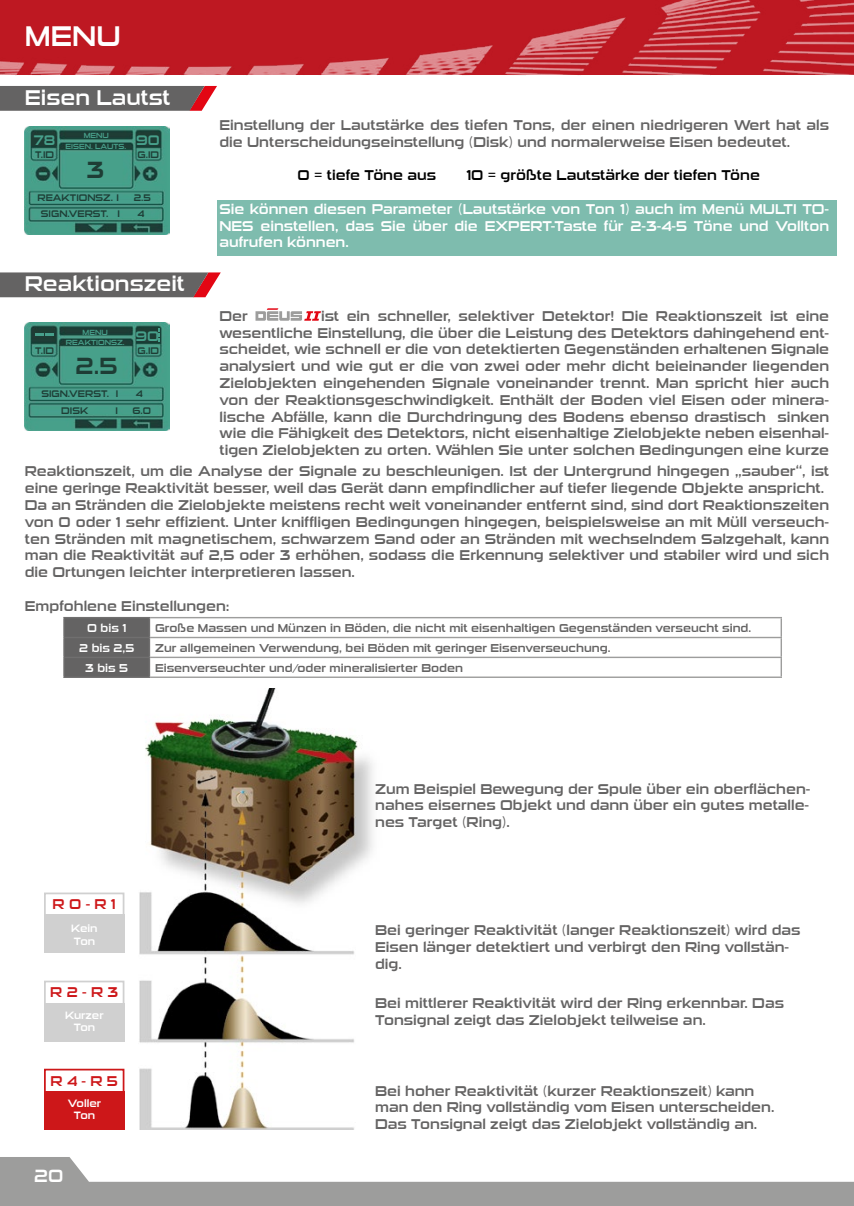
<style>
.page{position:relative;width:854px;height:1206px;background:#fff}
.page>*{position:absolute;margin:0;border:0;box-sizing:border-box;transform-origin:0 0}
.t1{font:28px "Sui Generis Rg";color:#fff}
.t2{font:23.1px "Sui Generis Rg";color:#1e3d35}
.t3{font:21px "Sui Generis Rg";color:#fff}
.t4{font:17.5px "Sui Generis Rg";color:#fff}
.t5{font:14px/16.8px "Sui Generis Rg";color:#646363}
.t6{font:14px/16.8px "Sui Generis Rg";color:#fff;text-align:justify}
.t7{font:14px "Sui Generis Rg";color:#000}
.t8{font:14px "Sui Generis Rg";color:#cd1719}
.t9{font:13.65px "Sui Generis Rg";color:#47a08b}
.t10{font:11.38px "Sui Generis Rg";color:#646363}
.t11{font:11.38px "Sui Generis Rg";color:#fff}
.t12{font:10.5px/12.6px "Sui Generis Rg";color:#fff;text-align:center}
.t13{font:9.45px/16.3px "Sui Generis Rg";color:#1e3d35;text-align:center}
.t14{font:7.35px "Sui Generis Rg";color:#47a08b}
</style>
<div class="page">
<svg style="left:0;top:1157px;width:853px;height:48px;fill:#9d9d9c"></svg>
<img style="left:0;top:0;width:853px;height:75px">
<img style="left:25px;top:323px;width:145px;height:107px">
<svg style="left:35px;top:333px;width:19px;height:3px"></svg>
<img style="left:25px;top:127px;width:145px;height:107px">
<img style="left:90px;top:689px;width:283px;height:440px">
<svg style="left:0;top:272px;width:221px;height:25px;background:#736667"></svg>
<svg style="left:0;top:86px;width:217px;height:25px;background:#716465"></svg>
<div style="left:31px;top:136px;width:26px;height:10px;background:#1e3d35"></div>
<svg style="left:255px;top:308px;width:66px;height:13px"></svg>
<svg style="left:159px;top:328px;width:1px;height:13px"></svg>
<div style="left:44px;top:914px;width:80px;height:39px;background:#d0d0d0"></div>
<div style="left:44px;top:1003px;width:80px;height:38px;background:#d0d0d0"></div>
<div style="left:44px;top:1091px;width:80px;height:38px;background:#cd1719"></div>
<div style="left:44px;top:892px;width:80px;height:33px;border:2px solid #d0d0d0"></div>
<div style="left:44px;top:980px;width:80px;height:33px;border:2px solid #d0d0d0"></div>
<div style="left:44px;top:1068px;width:80px;height:33px;border:2px solid #cd1719"></div>
<hr style="left:150px;top:617px;width:631px;height:1px;background:#9d9d9c">
<hr style="left:150px;top:637px;width:631px;height:1px;background:#9d9d9c">
<hr style="left:150px;top:656px;width:631px;height:2px;background:#9d9d9c">
<svg style="left:780px;top:618px;width:1px;height:58px"></svg>
<hr style="left:150px;top:676px;width:631px;height:2px;background:#9d9d9c">
<svg style="left:63px;top:617px;width:87px;height:59px;background:#656464"></svg>
<hr style="left:63px;top:676px;width:87px;height:2px;background:#706f6f">
<div style="left:217px;top:200px;width:618px;height:55px;background:#7ebcae"></div>
<h1 class="t1" style="left:25px;top:20px;width:97px">MENU</h1>
<h3 class="t3" style="left:25px;top:85px;width:147px">Eisen Lautst</h3>
<p class="t14" style="left:84px;top:131px;width:27px">MENU</p>
<p class="t9" style="left:136px;top:132px;width:25px">90</p>
<p class="t9" style="left:34px;top:132px;width:23px">78</p>
<p class="t13" style="left:35px;top:146px;width:21px">T.ID</p>
<p class="t13" style="left:137px;top:146px;width:23px">G.ID</p>
<p class="t14" style="left:66px;top:142px;width:62px">EISEN. LAUTS.</p>
<h2 class="t2" style="left:86px;top:156px;width:19px">3</h2>
<p class="t13" style="left:38px;top:189px;width:84px">REAKTIONSZ. I<br>SIGN.VERST. I</p>
<p class="t13" style="left:134px;top:189px;width:19px">2.5</p>
<p class="t13" style="left:137px;top:206px;width:8px">4</p>
<h3 class="t3" style="left:25px;top:271px;width:161px">Reaktionszeit</h3>
<p class="t14" style="left:83px;top:328px;width:27px">MENU</p>
<h2 class="t2" style="left:76px;top:352px;width:44px">2.5</h2>
<p class="t9" style="left:135px;top:328px;width:25px">90</p>
<p class="t14" style="left:66px;top:338px;width:60px">REAKTIONSZ.</p>
<p class="t13" style="left:35px;top:343px;width:21px">T.ID</p>
<p class="t13" style="left:137px;top:343px;width:23px">G.ID</p>
<p class="t13" style="left:41px;top:386px;width:78px">SIGN.VERST. I</p>
<p class="t13" style="left:136px;top:386px;width:8px">4</p>
<p class="t13" style="left:115px;top:402px;width:4px">I</p>
<p class="t13" style="left:132px;top:402px;width:20px">6.0</p>
<p class="t13" style="left:61px;top:402px;width:29px">DISK</p>
<p class="t5" style="left:219px;top:117px;width:611px">Einstellung der Lautstärke des tiefen Tons, der einen niedrigeren Wert hat als die Unterscheidungseinstellung (Disk) und normalerweise Eisen bedeutet.</p>
<p class="t7" style="left:297px;top:167px;width:140px">0 = tiefe Töne aus</p>
<p class="t7" style="left:466px;top:167px;width:295px">10 = größte Lautstärke der tiefen Töne</p>
<p class="t6" style="left:219px;top:201px;width:611px">Sie können diesen Parameter (Lautstärke von Ton 1) auch im Menü MULTI TO-NES einstellen, das Sie über die EXPERT-Taste für 2-3-4-5 Töne und Vollton aufrufen können.</p>
<p class="t5" style="left:219px;top:307px;width:611px;text-align:justify;text-indent:101px">ist ein schneller, selektiver Detektor! Die Reaktionszeit ist eine wesentliche Einstellung, die über die Leistung des Detektors dahingehend ent&shy;scheidet, wie schnell er die von detektierten Gegenständen erhaltenen Signale analysiert und wie gut er die von zwei oder mehr dicht beieinander liegenden Zielobjekten eingehenden Signale voneinander trennt. Man spricht hier auch von der Reaktionsgeschwindigkeit. Enthält der Boden viel Eisen oder minera&shy;lische Abfälle, kann die Durchdringung des Bodens ebenso drastisch sinken wie die Fähigkeit des Detektors, nicht eisenhaltige Zielobjekte neben eisenhal&shy;tigen Zielobjekten zu orten. Wählen Sie unter solchen Bedingungen eine kurze</p>
<p class="t5" style="left:219px;top:307px;width:30px">Der</p>
<p class="t5" style="left:25px;top:463px;width:805px">Reaktionszeit, um die Analyse der Signale zu beschleunigen. Ist der Untergrund hingegen „sauber“, ist eine geringe Reaktivität besser, weil das Gerät dann empfindlicher auf tiefer liegende Objekte anspricht.<br>Da an Stränden die Zielobjekte meistens recht weit voneinander entfernt sind, sind dort Reaktionszeiten von 0 oder 1 sehr effizient. Unter kniffligen Bedingungen hingegen, beispielsweise an mit Müll verseuch&shy;ten Stränden mit magnetischem, schwarzem Sand oder an Stränden mit wechselndem Salzgehalt, kann man die Reaktivität auf 2,5 oder 3 erhöhen, sodass die Erkennung selektiver und stabiler wird und sich die Ortungen leichter interpretieren lassen.</p>
<p class="t5" style="left:25px;top:597px;width:206px">Empfohlene Einstellungen:</p>
<p class="t11" style="left:87px;top:621px;width:41px">0 bis 1</p>
<p class="t10" style="left:155px;top:621px;width:597px">Große Massen und Münzen in Böden, die nicht mit eisenhaltigen Gegenständen verseucht sind.</p>
<p class="t11" style="left:79px;top:641px;width:57px">2 bis 2,5</p>
<p class="t10" style="left:155px;top:641px;width:456px">Zur allgemeinen Verwendung, bei Böden mit geringer Eisenverseuchung.</p>
<p class="t11" style="left:85px;top:661px;width:44px">3 bis 5</p>
<p class="t10" style="left:155px;top:661px;width:309px">Eisenverseuchter und/oder mineralisierter Boden</p>
<p class="t8" style="left:53px;top:896px;width:65px">R 0 - R 1</p>
<p class="t12" style="left:71px;top:922px;width:28px;text-align:left">Kein<br>Ton</p>
<p class="t8" style="left:50px;top:984px;width:69px">R 2 - R 3</p>
<p class="t12" style="left:65px;top:1008px;width:40px">Kurzer<br>Ton</p>
<p class="t8" style="left:51px;top:1072px;width:69px">R 4 - R 5</p>
<p class="t12" style="left:68px;top:1096px;width:35px">Voller<br>Ton</p>
<p class="t4" style="left:34px;top:1166px;width:31px">20</p>
<p class="t5" style="left:375px;top:780px;width:436px;text-align:justify">Zum Beispiel Bewegung der Spule über ein oberflächen&shy;nahes eisernes Objekt und dann über ein gutes metalle&shy;nes Target (Ring).</p>
<p class="t5" style="left:375px;top:922px;width:426px">Bei geringer Reaktivität (langer Reaktionszeit) wird das<br>Eisen länger detektiert und verbirgt den Ring vollstän&shy;dig.</p>
<p class="t5" style="left:375px;top:994px;width:410px">Bei mittlerer Reaktivität wird der Ring erkennbar. Das<br>Tonsignal zeigt das Zielobjekt teilweise an.</p>
<p class="t5" style="left:375px;top:1082px;width:400px">Bei hoher Reaktivität (kurzer Reaktionszeit) kann man den Ring vollständig vom Eisen unterscheiden.<br>Das Tonsignal zeigt das Zielobjekt vollständig an.</p>
</div>
